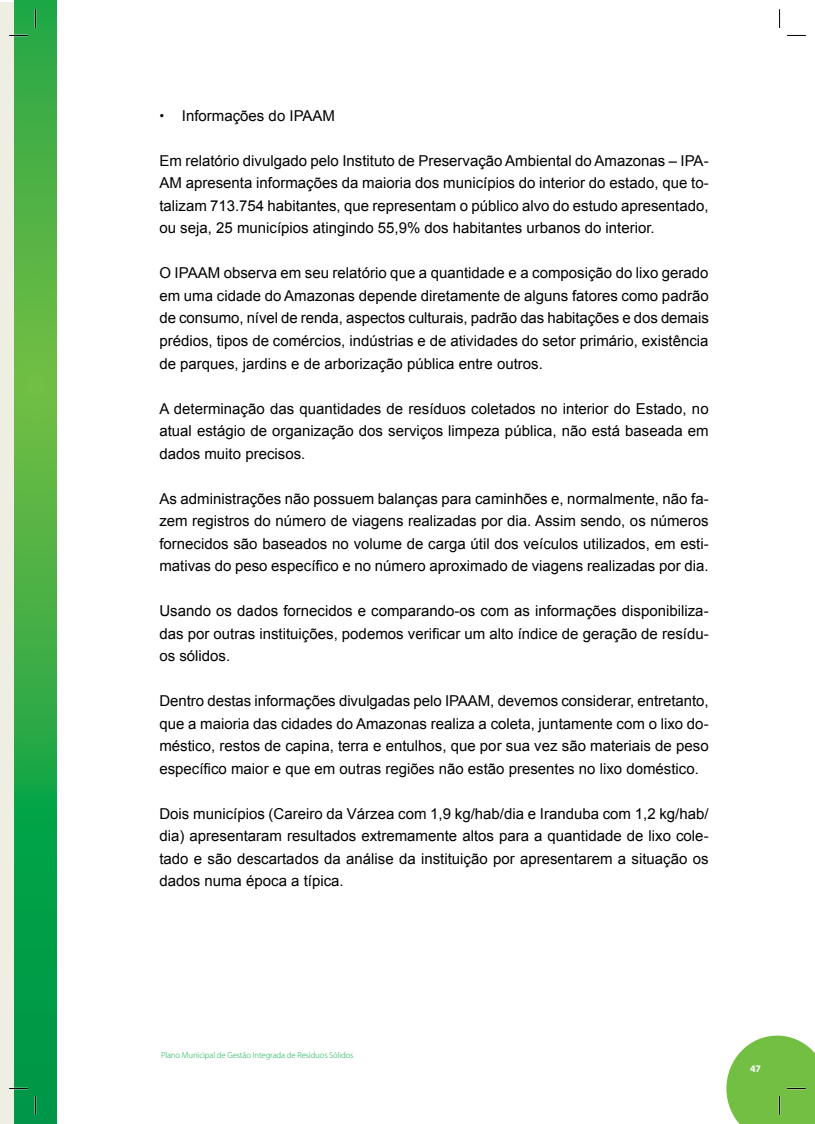
<style>
.page{position:relative;width:815px;height:1124px;background:#fff}
.page>*{position:absolute;margin:0;border:0;box-sizing:border-box;transform-origin:0 0}
.t1{font:15px/22.5px "Arial";color:#000;text-align:justify}
.t2{font:700 10px "Myriad Pro";color:#fff}
.t3{font:300 8.75px "Myriad Pro";letter-spacing:-.015em;color:#0db14b}
.s1{font-family:"Swiss 721 BT";font-weight:900}
</style>
<div class="page">
<div style="left:0;top:2px;width:35px;height:1121px;background:#efeee3"></div>
<svg style="left:14px;top:0;width:43px;height:1123px;background:#34ab45"></svg>
<svg style="left:9px;top:35px;width:19px;height:1px"></svg>
<svg style="left:787px;top:35px;width:19px;height:1px"></svg>
<svg style="left:9px;top:1087px;width:19px;height:2px"></svg>
<svg style="left:35px;top:9px;width:1px;height:19px"></svg>
<svg style="left:35px;top:1095px;width:1px;height:19px"></svg>
<svg style="left:779px;top:9px;width:1px;height:19px"></svg>
<svg style="left:726px;top:1035px;width:89px;height:88px;background:#83c65c"></svg>
<p class="t1" style="left:159px;top:104px;width:177px"><span class="s1">·</span> Informações do IPAAM</p>
<p class="t1" style="left:159px;top:149px;width:551px">Em relatório divulgado pelo Instituto de Preservação Ambiental do Amazonas – IPA-AM apresenta informações da maioria dos municípios do interior do estado, que to&shy;talizam 713.754 habitantes, que representam o público alvo do estudo apresentado, ou seja, 25 municípios atingindo 55,9% dos habitantes urbanos do interior.</p>
<p class="t1" style="left:159px;top:262px;width:551px">O IPAAM observa em seu relatório que a quantidade e a composição do lixo gerado em uma cidade do Amazonas depende diretamente de alguns fatores como padrão de consumo, nível de renda, aspectos culturais, padrão das habitações e dos demais prédios, tipos de comércios, indústrias e de atividades do setor primário, existência de parques, jardins e de arborização pública entre outros.</p>
<p class="t1" style="left:159px;top:397px;width:551px">A determinação das quantidades de resíduos coletados no interior do Estado, no atual estágio de organização dos serviços limpeza pública, não está baseada em dados muito precisos.</p>
<p class="t1" style="left:159px;top:487px;width:551px">As administrações não possuem balanças para caminhões e, normalmente, não fa&shy;zem registros do número de viagens realizadas por dia. Assim sendo, os números fornecidos são baseados no volume de carga útil dos veículos utilizados, em esti&shy;mativas do peso específico e no número aproximado de viagens realizadas por dia.</p>
<p class="t1" style="left:159px;top:599px;width:551px">Usando os dados fornecidos e comparando-os com as informações disponibiliza&shy;das por outras instituições, podemos verificar um alto índice de geração de resídu&shy;os sólidos.</p>
<p class="t1" style="left:159px;top:689px;width:551px">Dentro destas informações divulgadas pelo IPAAM, devemos considerar, entretanto, que a maioria das cidades do Amazonas realiza a coleta, juntamente com o lixo do&shy;méstico, restos de capina, terra e entulhos, que por sua vez são materiais de peso específico maior e que em outras regiões não estão presentes no lixo doméstico.</p>
<p class="t1" style="left:159px;top:802px;width:551px">Dois municípios (Careiro da Várzea com 1,9 kg/hab/dia e Iranduba com 1,2 kg/hab/ dia) apresentaram resultados extremamente altos para a quantidade de lixo cole&shy;tado e são descartados da análise da instituição por apresentarem a situação os dados numa época a típica.</p>
<p class="t3" style="left:161px;top:1050px;width:194px">Plano Municipal de Gestão Integrada de Resíduos Sólidos</p>
<p class="t2" style="left:750px;top:1062px;width:12px">47</p>
</div>
